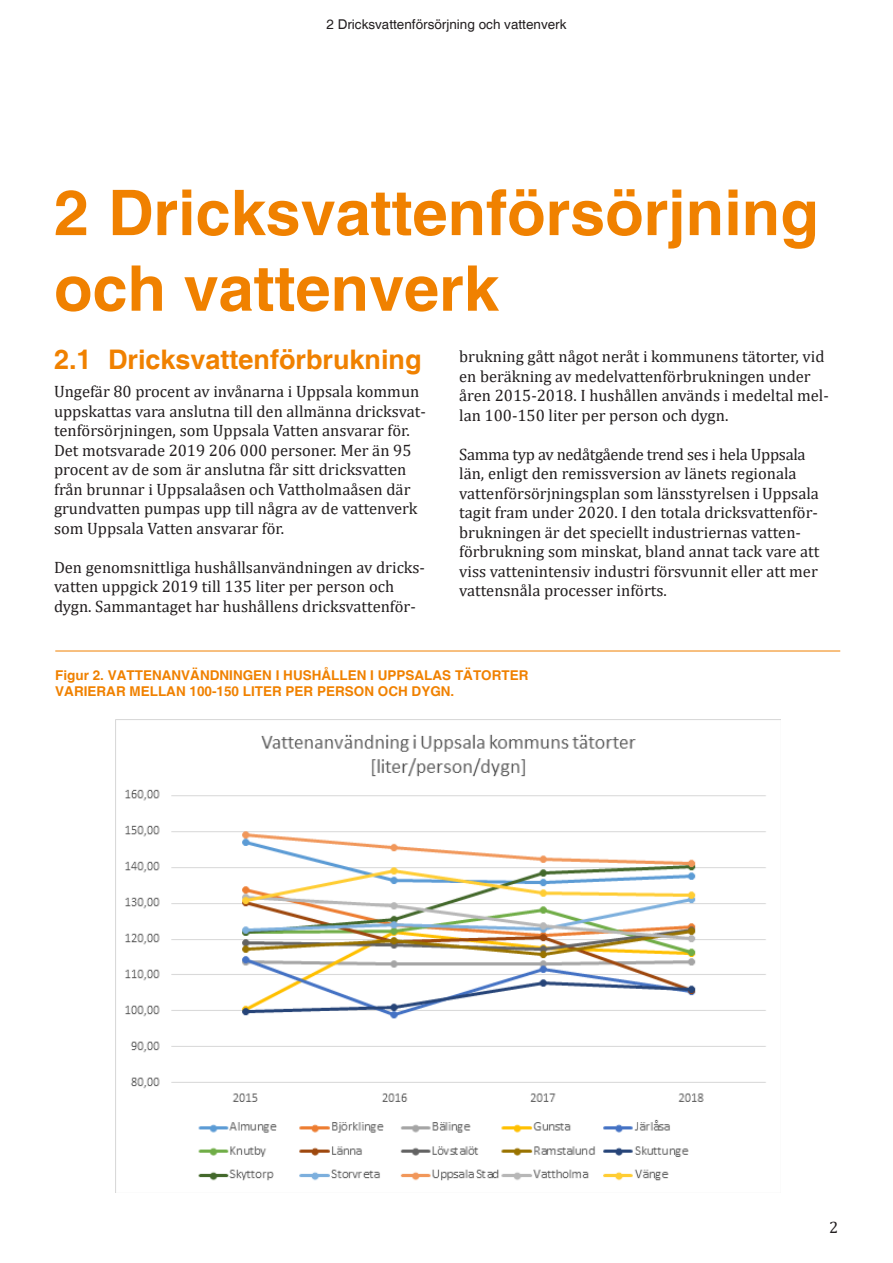
<style>
.page{position:relative;width:893px;height:1263px;background:#fff}
.page>*{position:absolute;margin:0;border:0;box-sizing:border-box;transform-origin:0 0}
.Rubrik_1{font:700 63px/75.6px "Helvetica";color:#f08100}
.Rubrik_2{font:700 27px "Helvetica";color:#f08100}
.BRÖD{font:16.5px/19.5px "Cambria";color:#231f20}
.Figur_-_rubrik{font:700 13.5px/16.2px "Helvetica";color:#f08100}
.Huvudfot{font:13.5px "Helvetica";color:#231f20}
</style>
<div class="page">
<hr style="left:55px;top:651px;width:785px;height:1px;background:#f08100">
<img style="left:116px;top:719px;width:664px;height:462px">
<p class="Huvudfot" style="left:326px;top:16px;width:242px">2 Dricksvattenförsörjning och vattenverk</p>
<p class="Rubrik_1" style="left:54px;top:178px;width:766px">2 Dricksvattenförsörjning och vattenverk</p>
<p class="Rubrik_2" style="left:54px;top:343px;width:369px">2.1 Dricksvattenförbrukning</p>
<p class="BRÖD" style="left:54px;top:382px;width:373px">Ungefär 80 procent av invånarna i Uppsala kommun uppskattas vara anslutna till den allmänna dricksvat&shy;tenförsörjningen, som Uppsala Vatten ansvarar för.<br>Det motsvarade 2019 206 000 personer. Mer än 95 procent av de som är anslutna får sitt dricksvatten från brunnar i Uppsalaåsen och Vattholmaåsen där grundvatten pumpas upp till några av de vattenverk som Uppsala Vatten ansvarar för.</p>
<p class="BRÖD" style="left:54px;top:557px;width:373px">Den genomsnittliga hushållsanvändningen av dricks&shy;vatten uppgick 2019 till 135 liter per person och dygn. Sammantaget har hushållens dricksvattenför-</p>
<p class="BRÖD" style="left:459px;top:347px;width:371px">brukning gått något neråt i kommunens tätorter, vid en beräkning av medelvattenförbrukningen under åren 2015-2018. I hushållen används i medeltal mel&shy;lan 100-150 liter per person och dygn.</p>
<p class="BRÖD" style="left:459px;top:444px;width:362px">Samma typ av nedåtgående trend ses i hela Uppsala län, enligt den remissversion av länets regionala vattenförsörjningsplan som länsstyrelsen i Uppsala tagit fram under 2020. I den totala dricksvattenför&shy;brukningen är det speciellt industriernas vatten&shy;förbrukning som minskat, bland annat tack vare att viss vattenintensiv industri försvunnit eller att mer vattensnåla processer införts.</p>
<p class="Figur_-_rubrik" style="left:55px;top:667px;width:475px">Figur 2. VATTENANVÄNDNINGEN I HUSHÅLLEN I UPPSALAS TÄTORTER<br>VARIERAR MELLAN 100-150 LITER PER PERSON OCH DYGN.</p>
<p class="BRÖD" style="left:829px;top:1218px;width:11px">2</p>
</div>
